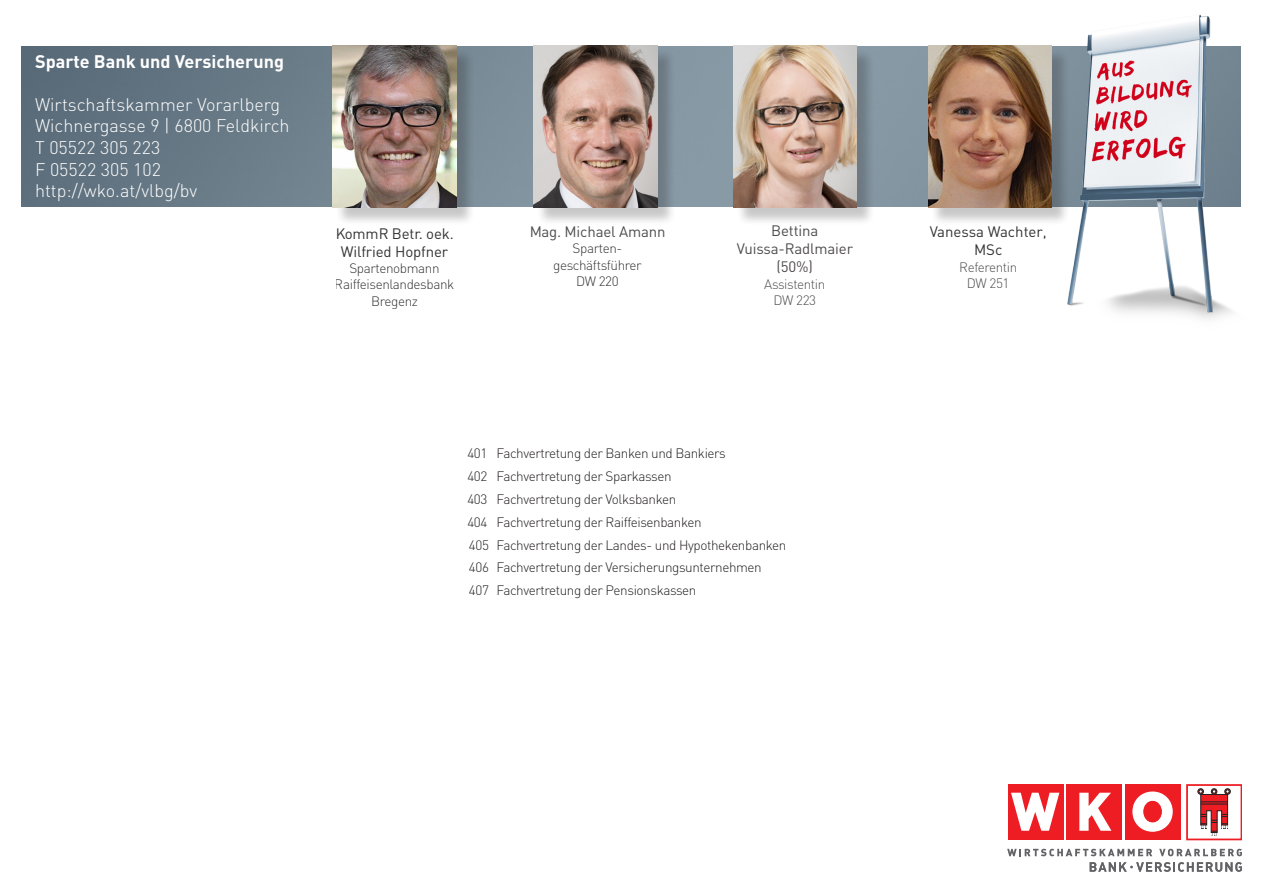
<style>
.page{position:relative;width:1263px;height:893px;background:#fff}
.page>*{position:absolute;margin:0;border:0;box-sizing:border-box;transform-origin:0 0}
.Footer_Headline{font:300 18px "DIN";color:#fff}
.Footer_Headline-2{font:700 18px "DIN";color:#fff}
.t1{font:15px/18px "DIN";letter-spacing:-.01em;color:#000;text-align:center}
.t2{font:15px/18px "DIN";letter-spacing:-.01em;color:#231f20;text-align:center}
.Fließtext{font:300 13.5px/16.2px "DIN";letter-spacing:-.03em;color:#231f20;text-align:center}
.t3{font:300 13.5px/16.2px "DIN";letter-spacing:-.03em;color:#000;text-align:center}
</style>
<div class="page">
<img style="left:21px;top:47px;width:907px;height:160px">
<div style="left:1124px;top:784px;width:56px;height:56px;background:#ee1d23"></div>
<div style="left:1066px;top:784px;width:56px;height:56px;background:#ee1d23"></div>
<svg style="left:1079px;top:793px;width:32px;height:38px"></svg>
<div style="left:1008px;top:784px;width:55px;height:56px;background:#ee1d23"></div>
<svg style="left:1011px;top:793px;width:48px;height:38px"></svg>
<svg style="left:1132px;top:791px;width:41px;height:41px"></svg>
<div style="left:1144px;top:801px;width:17px;height:21px;background:#ee1d23;border-radius:50%"></div>
<div style="left:1143px;top:801px;width:19px;height:21px;border:1px solid #ee1d23;border-radius:50%"></div>
<div style="left:1186px;top:784px;width:56px;height:56px;background:#fff;border:2px solid #ee1d23"></div>
<svg style="left:1198px;top:789px;width:32px;height:47px"></svg>
<svg style="left:1008px;top:849px;width:144px;height:7px"></svg>
<svg style="left:1159px;top:849px;width:83px;height:7px"></svg>
<svg style="left:1090px;top:862px;width:152px;height:10px"></svg>
<img style="left:1024px;top:14px;width:217px;height:305px">
<div style="left:335px;top:48px;width:140px;height:178px;background:#231f20;opacity:.25"></div>
<img style="left:333px;top:46px;width:123px;height:161px">
<div style="left:536px;top:48px;width:140px;height:178px;background:#231f20;opacity:.25"></div>
<img style="left:534px;top:46px;width:123px;height:161px">
<div style="left:736px;top:48px;width:140px;height:178px;background:#231f20;opacity:.25"></div>
<img style="left:733px;top:46px;width:124px;height:161px">
<div style="left:931px;top:48px;width:139px;height:178px;background:#231f20;opacity:.25"></div>
<img style="left:928px;top:46px;width:124px;height:161px">
<p class="Footer_Headline-2" style="left:35px;top:49px;width:250px">Sparte Bank und Versicherung</p>
<p class="Footer_Headline" style="left:35px;top:93px;width:247px">Wirtschaftskammer Vorarlberg</p>
<p class="Footer_Headline" style="left:35px;top:115px;width:256px">Wichnergasse 9 | 6800 Feldkirch</p>
<p class="Footer_Headline" style="left:35px;top:136px;width:127px">T 05522 305 223</p>
<p class="Footer_Headline" style="left:35px;top:158px;width:127px">F 05522 305 102</p>
<p class="Footer_Headline" style="left:35px;top:180px;width:164px">http://wko.at/vlbg/bv</p>
<p class="t1" style="left:335px;top:224px;width:120px">KommR Betr. oek.<br>Wilfried Hopfner</p>
<p class="t3" style="left:335px;top:260px;width:121px">Spartenobmann<br>Raiffeisenlandesbank<br>Bregenz</p>
<p class="t2" style="left:529px;top:223px;width:138px">Mag. Michael Amann</p>
<p class="t3" style="left:553px;top:240px;width:90px">Sparten&shy;geschäftsführer<br>DW 220</p>
<p class="t2" style="left:737px;top:222px;width:118px">Bettina<br>Vuissa-Radlmaier (50%)</p>
<p class="Fließtext" style="left:764px;top:276px;width:63px">Assistentin<br>DW 223</p>
<p class="Fließtext" style="left:467px;top:445px;width:22px">401</p>
<p class="Fließtext" style="left:496px;top:445px;width:231px">Fachvertretung der Banken und Bankiers</p>
<p class="Fließtext" style="left:467px;top:468px;width:22px">402</p>
<p class="Fließtext" style="left:496px;top:468px;width:177px">Fachvertretung der Sparkassen</p>
<p class="Fließtext" style="left:467px;top:491px;width:22px">403</p>
<p class="Fließtext" style="left:496px;top:491px;width:181px">Fachvertretung der Volksbanken</p>
<p class="Fließtext" style="left:467px;top:513px;width:22px">404</p>
<p class="Fließtext" style="left:496px;top:513px;width:207px">Fachvertretung der Raiffeisenbanken</p>
<p class="Fließtext" style="left:469px;top:536px;width:22px">405</p>
<p class="Fließtext" style="left:496px;top:536px;width:291px">Fachvertretung der Landes- und Hypothekenbanken</p>
<p class="Fließtext" style="left:469px;top:559px;width:22px">406</p>
<p class="Fließtext" style="left:496px;top:559px;width:267px">Fachvertretung der Versicherungsunternehmen</p>
<p class="Fließtext" style="left:469px;top:582px;width:22px">407</p>
<p class="Fließtext" style="left:496px;top:582px;width:201px">Fachvertretung der Pensionskassen</p>
<p class="t1" style="left:930px;top:223px;width:119px">Vanessa Wachter,<br>MSc</p>
<p class="Fließtext" style="left:959px;top:258px;width:60px">Referentin<br>DW 251</p>
</div>
